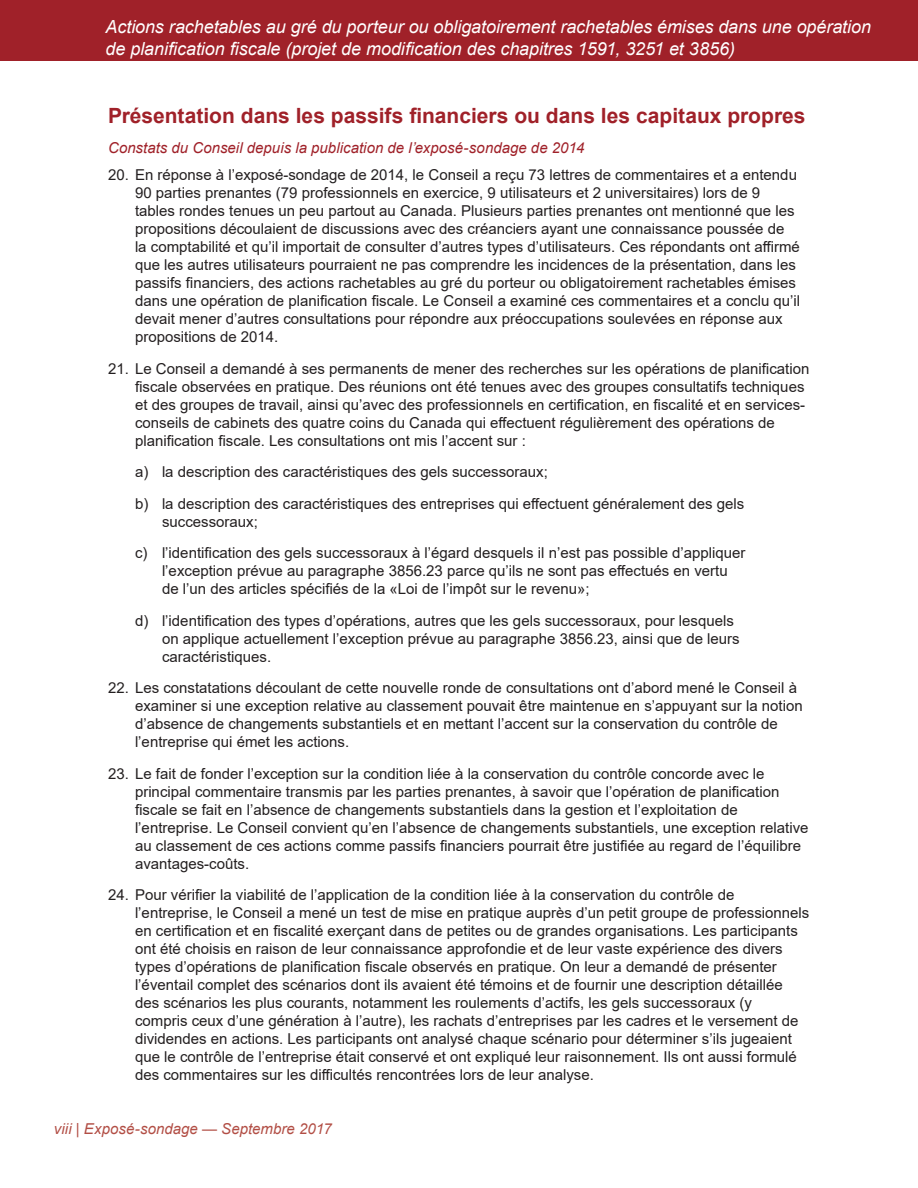
<style>
.page{position:relative;width:918px;height:1188px;background:#fff}
.page>*{position:absolute;margin:0;border:0;box-sizing:border-box;transform-origin:0 0}
.Pre_Content_-_Head_2{font:700 21px "Arial";color:#a02129}
.t1{font:italic 18px/21.6px "Arial";letter-spacing:-.005em;color:#fff}
.t2{font:15px/18px "Arial";color:#231f20}
.Pre_Content_-_Head_3{font:italic 15px "Arial";color:#a02129}
.t3{font:italic 15px "Arial";color:#b24e45}
.s1{font-style:normal}
</style>
<div class="page">
<div style="left:0;top:0;width:918px;height:61px;background:#a02129"></div>
<p class="t1" style="left:106px;top:16px;width:767px">Actions rachetables au gré du porteur ou obligatoirement rachetables émises dans une opération de planification fiscale (projet de modification des chapitres 1591, 3251 et 3856)</p>
<p class="Pre_Content_-_Head_2" style="left:108px;top:101px;width:699px">Présentation dans les passifs financiers ou dans les capitaux propres</p>
<p class="Pre_Content_-_Head_3" style="left:108px;top:138px;width:478px">Constats du Conseil depuis la publication de l’exposé-sondage de 2014</p>
<p class="t2" style="left:135px;top:166px;width:667px;text-indent:-27px">20. En réponse à l’exposé-sondage de 2014, le Conseil a reçu 73 lettres de commentaires et a entendu 90 parties prenantes (79 professionnels en exercice, 9 utilisateurs et 2 universitaires) lors de 9 tables rondes tenues un peu partout au Canada. Plusieurs parties prenantes ont mentionné que les propositions découlaient de discussions avec des créanciers ayant une connaissance poussée de<br>la comptabilité et qu’il importait de consulter d’autres types d’utilisateurs. Ces répondants ont affirmé que les autres utilisateurs pourraient ne pas comprendre les incidences de la présentation, dans les passifs financiers, des actions rachetables au gré du porteur ou obligatoirement rachetables émises dans une opération de planification fiscale. Le Conseil a examiné ces commentaires et a conclu qu’il devait mener d’autres consultations pour répondre aux préoccupations soulevées en réponse aux propositions de 2014.</p>
<p class="t2" style="left:135px;top:359px;width:676px;text-indent:-27px">21. Le Conseil a demandé à ses permanents de mener des recherches sur les opérations de planification fiscale observées en pratique. Des réunions ont été tenues avec des groupes consultatifs techniques et des groupes de travail, ainsi qu’avec des professionnels en certification, en fiscalité et en services&shy;conseils de cabinets des quatre coins du Canada qui effectuent régulièrement des opérations de planification fiscale. Les consultations ont mis l’accent sur :</p>
<p class="t2" style="left:135px;top:463px;width:414px">a) la description des caractéristiques des gels successoraux;</p>
<p class="t2" style="left:162px;top:494px;width:584px;text-indent:-27px">b) la description des caractéristiques des entreprises qui effectuent généralement des gels successoraux;</p>
<p class="t2" style="left:162px;top:544px;width:585px;text-indent:-27px">c) l’identification des gels successoraux à l’égard desquels il n’est pas possible d’appliquer l’exception prévue au paragraphe 3856.23 parce qu’ils ne sont pas effectués en vertu de l’un des articles spécifiés de la «Loi de l’impôt sur le revenu»;</p>
<p class="t2" style="left:162px;top:611px;width:579px;text-indent:-27px">d) l’identification des types d’opérations, autres que les gels successoraux, pour lesquels on applique actuellement l’exception prévue au paragraphe 3856.23, ainsi que de leurs caractéristiques.</p>
<p class="t2" style="left:135px;top:679px;width:669px;text-indent:-27px">22. Les constatations découlant de cette nouvelle ronde de consultations ont d’abord mené le Conseil à examiner si une exception relative au classement pouvait être maintenue en s’appuyant sur la notion d’absence de changements substantiels et en mettant l’accent sur la conservation du contrôle de l’entreprise qui émet les actions.</p>
<p class="t2" style="left:135px;top:764px;width:675px;text-indent:-27px">23. Le fait de fonder l’exception sur la condition liée à la conservation du contrôle concorde avec le principal commentaire transmis par les parties prenantes, à savoir que l’opération de planification fiscale se fait en l’absence de changements substantiels dans la gestion et l’exploitation de l’entreprise. Le Conseil convient qu’en l’absence de changements substantiels, une exception relative au classement de ces actions comme passifs financiers pourrait être justifiée au regard de l’équilibre avantages-coûts.</p>
<p class="t2" style="left:135px;top:886px;width:676px;text-indent:-27px">24. Pour vérifier la viabilité de l’application de la condition liée à la conservation du contrôle de l’entreprise, le Conseil a mené un test de mise en pratique auprès d’un petit groupe de professionnels en certification et en fiscalité exerçant dans de petites ou de grandes organisations. Les participants ont été choisis en raison de leur connaissance approfondie et de leur vaste expérience des divers types d’opérations de planification fiscale observés en pratique. On leur a demandé de présenter l’éventail complet des scénarios dont ils avaient été témoins et de fournir une description détaillée des scénarios les plus courants, notamment les roulements d’actifs, les gels successoraux (y<br>compris ceux d’une génération à l’autre), les rachats d’entreprises par les cadres et le versement de dividendes en actions. Les participants ont analysé chaque scénario pour déterminer s’ils jugeaient que le contrôle de l’entreprise était conservé et ont expliqué leur raisonnement. Ils ont aussi formulé des commentaires sur les difficultés rencontrées lors de leur analyse.</p>
<p class="t3" style="left:54px;top:1119px;width:279px">viii <span class="s1">|</span> Exposé-sondage — Septembre 2017</p>
</div>
